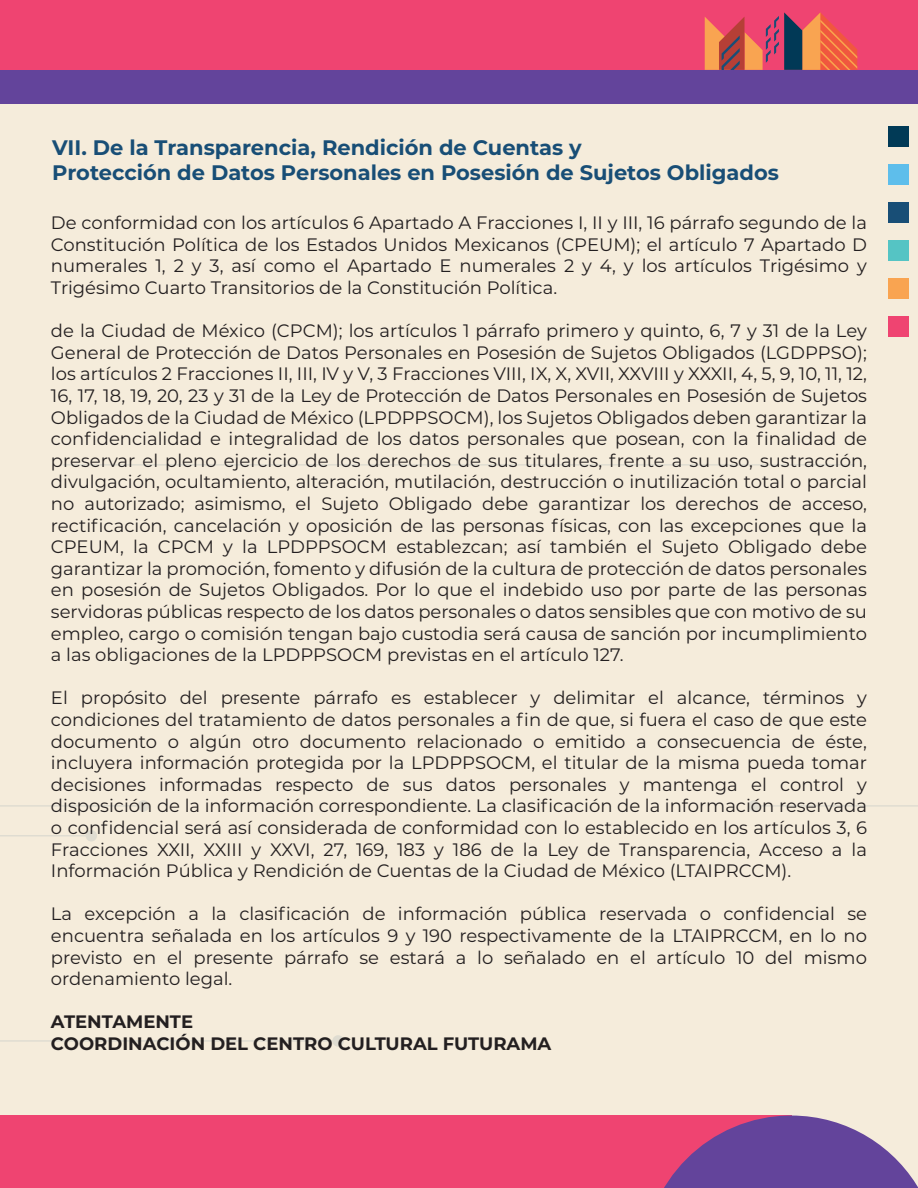
<style>
.page{position:relative;width:918px;height:1188px;background:#f5ecdb}
.page>*{position:absolute;margin:0;border:0;box-sizing:border-box;transform-origin:0 0}
.t1{font:700 21px/25.2px "Montserrat";color:#184e76}
.t2{font:18px/21.6px "Montserrat";color:#231f20;text-align:justify}
.t3{font:700 18px/21.6px "Montserrat";color:#231f20}
</style>
<div class="page">
<div style="left:0;top:1116px;width:791px;height:72px;background:#ef4471"></div>
<svg style="left:664px;top:1116px;width:254px;height:72px"></svg>
<div style="left:0;top:0;width:918px;height:103px;background:#ef4471"></div>
<svg style="left:705px;top:12px;width:152px;height:58px"></svg>
<div style="left:0;top:70px;width:918px;height:33px;background:#63449b"></div>
<div style="left:888px;top:278px;width:21px;height:21px;background:#f9a451"></div>
<div style="left:888px;top:240px;width:21px;height:21px;background:#55c4c4"></div>
<div style="left:888px;top:316px;width:21px;height:20px;background:#ef4471"></div>
<div style="left:888px;top:202px;width:21px;height:21px;background:#184e76"></div>
<div style="left:888px;top:165px;width:21px;height:20px;background:#5ebeeb"></div>
<div style="left:888px;top:127px;width:21px;height:20px;background:#013a56"></div>
<hr style="left:63px;top:464px;width:792px;height:2px;background:#184e76">
<div style="left:138px;top:800px;width:11px;height:12px;background:#dfdcd1;border-radius:50%"></div>
<hr style="left:0;top:805px;width:143px;height:2px;background:#184e76">
<div style="left:86px;top:830px;width:11px;height:12px;background:#dfdcd1;border-radius:50%"></div>
<hr style="left:0;top:835px;width:91px;height:2px;background:#184e76">
<div style="left:748px;top:800px;width:12px;height:12px;background:#dfdcd1;border-radius:50%"></div>
<hr style="left:754px;top:805px;width:164px;height:2px;background:#184e76">
<hr style="left:0;top:1040px;width:338px;height:2px;background:#184e76">
<div style="left:332px;top:1035px;width:12px;height:12px;background:#dfdcd1;border-radius:50%"></div>
<p class="t1" style="left:52px;top:134px;width:728px">VII. De la Transparencia, Rendición de Cuentas y<br>Protección de Datos Personales en Posesión de Sujetos Obligados</p>
<p class="t2" style="left:51px;top:211px;width:818px">De conformidad con los artículos 6 Apartado A Fracciones I, II y III, 16 párrafo segundo de la Constitución Política de los Estados Unidos Mexicanos (CPEUM); el artículo 7 Apartado D numerales 1, 2 y 3, así como el Apartado E numerales 2 y 4, y los artículos Trigésimo y Trigésimo Cuarto Transitorios de la Constitución Política.</p>
<p class="t2" style="left:51px;top:319px;width:818px">de la Ciudad de México (CPCM); los artículos 1 párrafo primero y quinto, 6, 7 y 31 de la Ley General de Protección de Datos Personales en Posesión de Sujetos Obligados (LGDPPSO); los artículos 2 Fracciones II, III, IV y V, 3 Fracciones VIII, IX, X, XVII, XXVIII y XXXII, 4, 5, 9, 10, 11, 12, 16, 17, 18, 19, 20, 23 y 31 de la Ley de Protección de Datos Personales en Posesión de Sujetos Obligados de la Ciudad de México (LPDPPSOCM), los Sujetos Obligados deben garantizar la confidencialidad e integralidad de los datos personales que posean, con la finalidad de preservar el pleno ejercicio de los derechos de sus titulares, frente a su uso, sustracción, divulgación, ocultamiento, alteración, mutilación, destrucción o inutilización total o parcial no autorizado; asimismo, el Sujeto Obligado debe garantizar los derechos de acceso, rectificación, cancelación y oposición de las personas físicas, con las excepciones que la CPEUM, la CPCM y la LPDPPSOCM establezcan; así también el Sujeto Obligado debe garantizar la promoción, fomento y difusión de la cultura de protección de datos personales en posesión de Sujetos Obligados. Por lo que el indebido uso por parte de las personas servidoras públicas respecto de los datos personales o datos sensibles que con motivo de su empleo, cargo o comisión tengan bajo custodia será causa de sanción por incumplimiento a las obligaciones de la LPDPPSOCM previstas en el artículo 127.</p>
<p class="t2" style="left:51px;top:687px;width:818px">El propósito del presente párrafo es establecer y delimitar el alcance, términos y condiciones del tratamiento de datos personales a fin de que, si fuera el caso de que este documento o algún otro documento relacionado o emitido a consecuencia de éste, incluyera información protegida por la LPDPPSOCM, el titular de la misma pueda tomar decisiones informadas respecto de sus datos personales y mantenga el control y disposición de la información correspondiente. La clasificación de la información reservada o confidencial será así considerada de conformidad con lo establecido en los artículos 3, 6<br>Fracciones XXII, XXIII y XXVI, 27, 169, 183 y 186 de la Ley de Transparencia, Acceso a la Información Pública y Rendición de Cuentas de la Ciudad de México (LTAIPRCCM).</p>
<p class="t2" style="left:51px;top:903px;width:818px">La excepción a la clasificación de información pública reservada o confidencial se encuentra señalada en los artículos 9 y 190 respectivamente de la LTAIPRCCM, en lo no previsto en el presente párrafo se estará a lo señalado en el artículo 10 del mismo ordenamiento legal.</p>
<p class="t3" style="left:51px;top:1010px;width:502px">ATENTAMENTE<br>COORDINACIÓN DEL CENTRO CULTURAL FUTURAMA</p>
</div>
